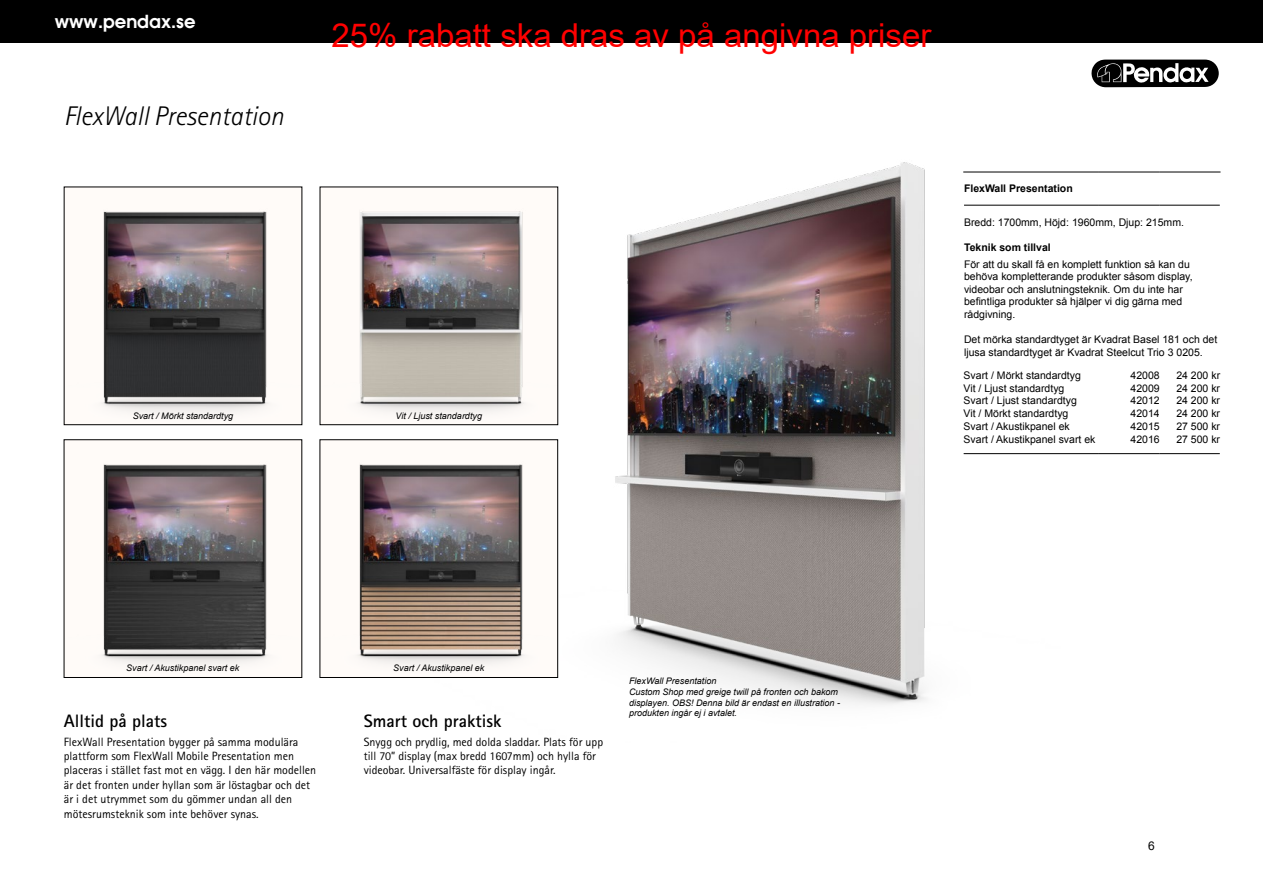
<style>
.page{position:relative;width:1263px;height:893px;background:#fff}
.page>*{position:absolute;margin:0;border:0;box-sizing:border-box;transform-origin:0 0}
.t1{font:33px "Arial";color:#f00}
.t2{font:italic 300 27px "Rotis Sans Serif Pro";color:#000}
.t3{font:700 18px "Rotis Sans Serif Pro";color:#000}
.t4{font:600 18px "Atlanta";color:#fff}
.t5{font:12px/14.4px "Rotis Sans Serif Pro";color:#000}
.t6{font:12px "Arial";color:#000}
.t7{font:10.5px/12.6px "Arial";color:#000}
.t8{font:700 10.5px "Arial";color:#000}
.t9{font:italic 9px/10.8px "Arial";color:#000}
</style>
<div class="page">
<div style="left:0;top:0;width:1263px;height:43px;background:#000"></div>
<svg style="left:1102px;top:59px;width:106px;height:29px"></svg>
<svg style="left:1091px;top:60px;width:128px;height:27px"></svg>
<img style="left:435px;top:162px;width:625px;height:543px">
<hr style="left:964px;top:453px;width:135px;height:1px;background:#000">
<hr style="left:1099px;top:453px;width:61px;height:1px;background:#000">
<hr style="left:1160px;top:453px;width:60px;height:1px;background:#000">
<hr style="left:963px;top:172px;width:136px;height:1px;background:#000">
<hr style="left:1099px;top:172px;width:61px;height:1px;background:#000">
<hr style="left:1160px;top:172px;width:60px;height:1px;background:#000">
<hr style="left:964px;top:205px;width:135px;height:1px;background:#000">
<hr style="left:1099px;top:205px;width:61px;height:1px;background:#000">
<hr style="left:1160px;top:205px;width:60px;height:1px;background:#000">
<img style="left:99px;top:210px;width:172px;height:206px">
<img style="left:99px;top:464px;width:172px;height:205px">
<img style="left:355px;top:189px;width:201px;height:234px">
<img style="left:355px;top:442px;width:201px;height:234px">
<div style="left:320px;top:440px;width:238px;height:238px;border:1px solid #000"></div>
<h3 class="t4" style="left:55px;top:8px;width:142px">www.pendax.se</h3>
<h2 class="t2" style="left:64px;top:101px;width:221px">FlexWall Presentation</h2>
<h1 class="t1" style="left:332px;top:13px;width:601px">25% rabatt ska dras av på angivna priser</h1>
<p class="t9" style="left:133px;top:410px;width:102px">Svart / Mörkt standardtyg</p>
<p class="t9" style="left:396px;top:410px;width:88px">Vit / Ljust standardtyg</p>
<p class="t8" style="left:964px;top:182px;width:110px">FlexWall Presentation</p>
<p class="t7" style="left:964px;top:216px;width:221px">Bredd: 1700mm, Höjd: 1960mm, Djup: 215mm.</p>
<p class="t8" style="left:964px;top:240px;width:88px">Teknik som tillval</p>
<p class="t7" style="left:964px;top:258px;width:230px">För att du skall få en komplett funktion så kan du behöva kompletterande produkter såsom display, videobar och anslutningsteknik. Om du inte har befintliga produkter så hjälper vi dig gärna med rådgivning.</p>
<p class="t7" style="left:964px;top:333px;width:255px">Det mörka standardtyget är Kvadrat Basel 181 och det ljusa standardtyget är Kvadrat Steelcut Trio 3 0205.</p>
<p class="t7" style="left:964px;top:369px;width:119px">Svart / Mörkt standardtyg</p>
<p class="t7" style="left:1130px;top:369px;width:31px">42008</p>
<p class="t7" style="left:1176px;top:369px;width:45px">24 200 kr</p>
<p class="t7" style="left:964px;top:382px;width:102px">Vit / Ljust standardtyg</p>
<p class="t7" style="left:1130px;top:382px;width:31px">42009</p>
<p class="t7" style="left:1176px;top:382px;width:45px">24 200 kr</p>
<p class="t7" style="left:964px;top:394px;width:115px">Svart / Ljust standardtyg</p>
<p class="t7" style="left:1130px;top:394px;width:31px">42012</p>
<p class="t7" style="left:1176px;top:394px;width:45px">24 200 kr</p>
<p class="t7" style="left:963px;top:407px;width:106px">Vit / Mörkt standardtyg</p>
<p class="t7" style="left:1130px;top:407px;width:31px">42014</p>
<p class="t7" style="left:1176px;top:407px;width:45px">24 200 kr</p>
<p class="t7" style="left:963px;top:420px;width:108px">Svart / Akustikpanel ek</p>
<p class="t7" style="left:1130px;top:420px;width:31px">42015</p>
<p class="t7" style="left:1176px;top:420px;width:45px">27 500 kr</p>
<p class="t7" style="left:963px;top:433px;width:133px">Svart / Akustikpanel svart ek</p>
<p class="t7" style="left:1130px;top:433px;width:31px">42016</p>
<p class="t7" style="left:1176px;top:433px;width:45px">27 500 kr</p>
<p class="t9" style="left:126px;top:663px;width:115px">Svart / Akustikpanel svart ek</p>
<p class="t9" style="left:393px;top:663px;width:93px">Svart / Akustikpanel ek</p>
<h3 class="t3" style="left:64px;top:709px;width:105px">Alltid på plats</h3>
<p class="t5" style="left:64px;top:734px;width:254px">FlexWall Presentation bygger på samma modulära plattform som FlexWall Mobile Presentation men placeras i stället fast mot en vägg. I den här modellen är det fronten under hyllan som är löstagbar och det är i det utrymmet som du gömmer undan all den mötesrumsteknik som inte behöver synas.</p>
<h3 class="t3" style="left:364px;top:709px;width:139px">Smart och praktisk</h3>
<p class="t5" style="left:364px;top:734px;width:241px">Snygg och prydlig, med dolda sladdar. Plats för upp till 70” display (max bredd 1607mm) och hylla för videobar. Universalfäste för display ingår.</p>
<p class="t9" style="left:629px;top:675px;width:213px">FlexWall Presentation<br>Custom Shop med greige twill på fronten och bakom displayen. OBS! Denna bild är endast en illustration - produkten ingår ej i avtalet.</p>
<p class="t6" style="left:1148px;top:837px;width:8px">6</p>
</div>
